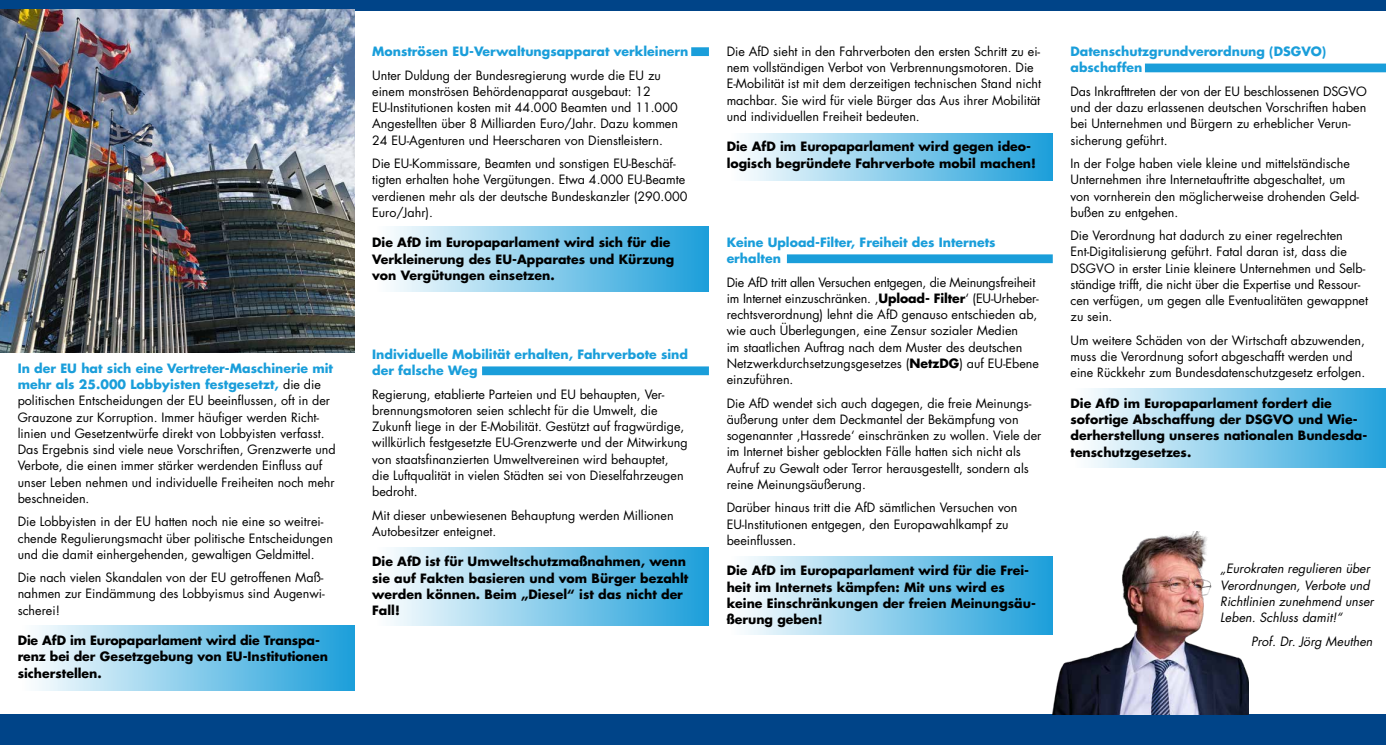
<style>
.page{position:relative;width:1386px;height:745px;background:#fff}
.page>*{position:absolute;margin:0;border:0;box-sizing:border-box;transform-origin:0 0}
.t1{font:12.5px/16.2px "Futura";color:#000}
.t2{font:700 12.5px/16.2px "Futura";color:#000}
.t3{font:700 12.5px/16.2px "Futura";color:#1a9eda}
.t4{font:italic 12.5px/16.2px "Futura";color:#000}
.s1{font-weight:700;color:#1a9eda}
.s2{font-weight:700}
</style>
<div class="page">
<div style="left:372px;top:547px;width:337px;height:78px;background:linear-gradient(to right,#fff,#1b9eda)"></div>
<div style="left:372px;top:226px;width:337px;height:65px;background:linear-gradient(to right,#fff,#1b9eda)"></div>
<div style="left:0;top:714px;width:1385px;height:30px;background:#048"></div>
<div style="left:0;top:0;width:1385px;height:11px;background:#048"></div>
<img style="left:0;top:9px;width:354px;height:343px">
<div style="left:691px;top:47px;width:18px;height:9px;background:#1a9eda"></div>
<div style="left:482px;top:366px;width:227px;height:9px;background:#1a9eda"></div>
<div style="left:18px;top:624px;width:336px;height:65px;background:linear-gradient(to right,#fff,#1c9fda)"></div>
<div style="left:726px;top:133px;width:326px;height:48px;background:linear-gradient(to right,#fff,#1d9fda)"></div>
<div style="left:726px;top:555px;width:326px;height:78px;background:linear-gradient(to right,#fff,#1d9fda)"></div>
<div style="left:1070px;top:388px;width:315px;height:80px;background:linear-gradient(to right,#fff,#24a2db)"></div>
<div style="left:1144px;top:63px;width:241px;height:9px;background:#1a9eda"></div>
<div style="left:787px;top:254px;width:265px;height:9px;background:#1a9eda"></div>
<img style="left:1044px;top:531px;width:204px;height:183px">
<p class="t1" style="left:18px;top:359px;width:319px"><span class="s1">In der EU hat sich eine Vertreter-Maschinerie mit mehr als 25.000 Lobbyisten festgesetzt,</span> die die politischen Entscheidungen der EU beeinflussen, oft in der Grauzone zur Korruption. Immer häufiger werden Richt&shy;linien und Gesetzentwürfe direkt von Lobbyisten verfasst.<br>Das Ergebnis sind viele neue Vorschriften, Grenzwerte und Verbote, die einen immer stärker werdenden Einfluss auf unser Leben nehmen und individuelle Freiheiten noch mehr beschneiden.</p>
<p class="t1" style="left:18px;top:513px;width:317px">Die Lobbyisten in der EU hatten noch nie eine so weitrei&shy;chende Regulierungsmacht über politische Entscheidungen und die damit einhergehenden, gewaltigen Geldmittel.</p>
<p class="t1" style="left:18px;top:569px;width:308px;text-align:justify">Die nach vielen Skandalen von der EU getroffenen Maß&shy;nahmen zur Eindämmung des Lobbyismus sind Augenwi&shy;scherei!</p>
<p class="t2" style="left:18px;top:631px;width:312px">Die AfD im Europaparlament wird die Transpa&shy;renz bei der Gesetzgebung von EU-Institutionen sicherstellen.</p>
<p class="t3" style="left:372px;top:43px;width:318px">Monströsen EU-Verwaltungsapparat verkleinern</p>
<p class="t1" style="left:372px;top:67px;width:307px">Unter Duldung der Bundesregierung wurde die EU zu einem monströsen Behördenapparat ausgebaut: 12<br>EU-Institutionen kosten mit 44.000 Beamten und 11.000<br>Angestellten über 8 Milliarden Euro/Jahr. Dazu kommen 24 EU-Agenturen und Heerscharen von Dienstleistern.</p>
<p class="t1" style="left:372px;top:155px;width:317px">Die EU-Kommissare, Beamten und sonstigen EU-Beschäf&shy;tigten erhalten hohe Vergütungen. Etwa 4.000 EU-Beamte verdienen mehr als der deutsche Bundeskanzler (290.000<br>Euro/Jahr).</p>
<p class="t2" style="left:372px;top:234px;width:304px">Die AfD im Europaparlament wird sich für die<br>Verkleinerung des EU-Apparates und Kürzung von Vergütungen einsetzen.</p>
<p class="t3" style="left:372px;top:345px;width:317px">Individuelle Mobilität erhalten, Fahrverbote sind der falsche Weg</p>
<p class="t1" style="left:372px;top:385px;width:317px">Regierung, etablierte Parteien und EU behaupten, Ver&shy;brennungsmotoren seien schlecht für die Umwelt, die Zukunft liege in der E-Mobilität. Gestützt auf fragwürdige, willkürlich festgesetzte EU-Grenzwerte und der Mitwirkung von staatsfinanzierten Umweltvereinen wird behauptet, die Luftqualität in vielen Städten sei von Dieselfahrzeugen bedroht.</p>
<p class="t1" style="left:372px;top:506px;width:303px">Mit dieser unbewiesenen Behauptung werden Millionen<br>Autobesitzer enteignet.</p>
<p class="t2" style="left:372px;top:553px;width:318px">Die AfD ist für Umweltschutzmaßnahmen, wenn sie auf Fakten basieren und vom Bürger bezahlt werden können. Beim „Diesel“ ist das nicht der Fall!</p>
<p class="t1" style="left:726px;top:43px;width:316px">Die AfD sieht in den Fahrverboten den ersten Schritt zu ei&shy;nem vollständigen Verbot von Verbrennungsmotoren. Die E-Mobilität ist mit dem derzeitigen technischen Stand nicht machbar. Sie wird für viele Bürger das Aus ihrer Mobilität und individuellen Freiheit bedeuten.</p>
<p class="t2" style="left:726px;top:138px;width:311px">Die AfD im Europaparlament wird gegen ideo&shy;logisch begründete Fahrverbote mobil machen!</p>
<p class="t3" style="left:1070px;top:43px;width:257px">Datenschutzgrundverordnung (DSGVO) abschaffen</p>
<p class="t1" style="left:1070px;top:83px;width:298px">Das Inkrafttreten der von der EU beschlossenen DSGVO und der dazu erlassenen deutschen Vorschriften haben bei Unternehmen und Bürgern zu erheblicher Verun&shy;sicherung geführt.</p>
<p class="t1" style="left:1070px;top:155px;width:290px">In der Folge haben viele kleine und mittelständische Unternehmen ihre Internetauftritte abgeschaltet, um von vornherein den möglicherweise drohenden Geld&shy;bußen zu entgehen.</p>
<p class="t1" style="left:1070px;top:227px;width:299px">Die Verordnung hat dadurch zu einer regelrechten Ent-Digitalisierung geführt. Fatal daran ist, dass die DSGVO in erster Linie kleinere Unternehmen und Selb&shy;ständige trifft, die nicht über die Expertise und Ressour&shy;cen verfügen, um gegen alle Eventualitäten gewappnet zu sein.</p>
<p class="t1" style="left:1070px;top:332px;width:296px">Um weitere Schäden von der Wirtschaft abzuwenden, muss die Verordnung sofort abgeschafft werden und eine Rückkehr zum Bundesdatenschutzgesetz erfolgen.</p>
<p class="t2" style="left:1070px;top:394px;width:298px">Die AfD im Europaparlament fordert die sofortige Abschaffung der DSGVO und Wie&shy;derherstellung unseres nationalen Bundesda&shy;tenschutzgesetzes.</p>
<p class="t3" style="left:726px;top:234px;width:270px">Keine Upload-Filter, Freiheit des Internets erhalten</p>
<p class="t1" style="left:726px;top:273px;width:314px">Die AfD tritt allen Versuchen entgegen, die Meinungsfreiheit im Internet einzuschränken. ,<span class="s2">Upload- Filter</span>‘ (EU-Urheber&shy;rechtsverordnung) lehnt die AfD genauso entschieden ab, wie auch Überlegungen, eine Zensur sozialer Medien<br>im staatlichen Auftrag nach dem Muster des deutschen Netzwerkdurchsetzungsgesetzes (<span class="s2">NetzDG</span>) auf EU-Ebene einzuführen.</p>
<p class="t1" style="left:726px;top:394px;width:316px">Die AfD wendet sich auch dagegen, die freie Meinungs&shy;äußerung unter dem Deckmantel der Bekämpfung von sogenannter ‚Hassrede‘ einschränken zu wollen. Viele der im Internet bisher geblockten Fälle hatten sich nicht als Aufruf zu Gewalt oder Terror herausgestellt, sondern als reine Meinungsäußerung.</p>
<p class="t1" style="left:726px;top:499px;width:292px">Darüber hinaus tritt die AfD sämtlichen Versuchen von<br>EU-Institutionen entgegen, den Europawahlkampf zu beeinflussen.</p>
<p class="t2" style="left:726px;top:561px;width:311px">Die AfD im Europaparlament wird für die Frei&shy;heit im Internets kämpfen: Mit uns wird es keine Einschränkungen der freien Meinungsäu&shy;ßerung geben!</p>
<p class="t4" style="left:1220px;top:560px;width:155px">„Eurokraten regulieren über<br>Verordnungen, Verbote und<br>Richtlinien zunehmend unser<br>Leben. Schluss damit!“</p>
<p class="t4" style="left:1251px;top:632px;width:123px">Prof. Dr. Jörg Meuthen</p>
</div>
